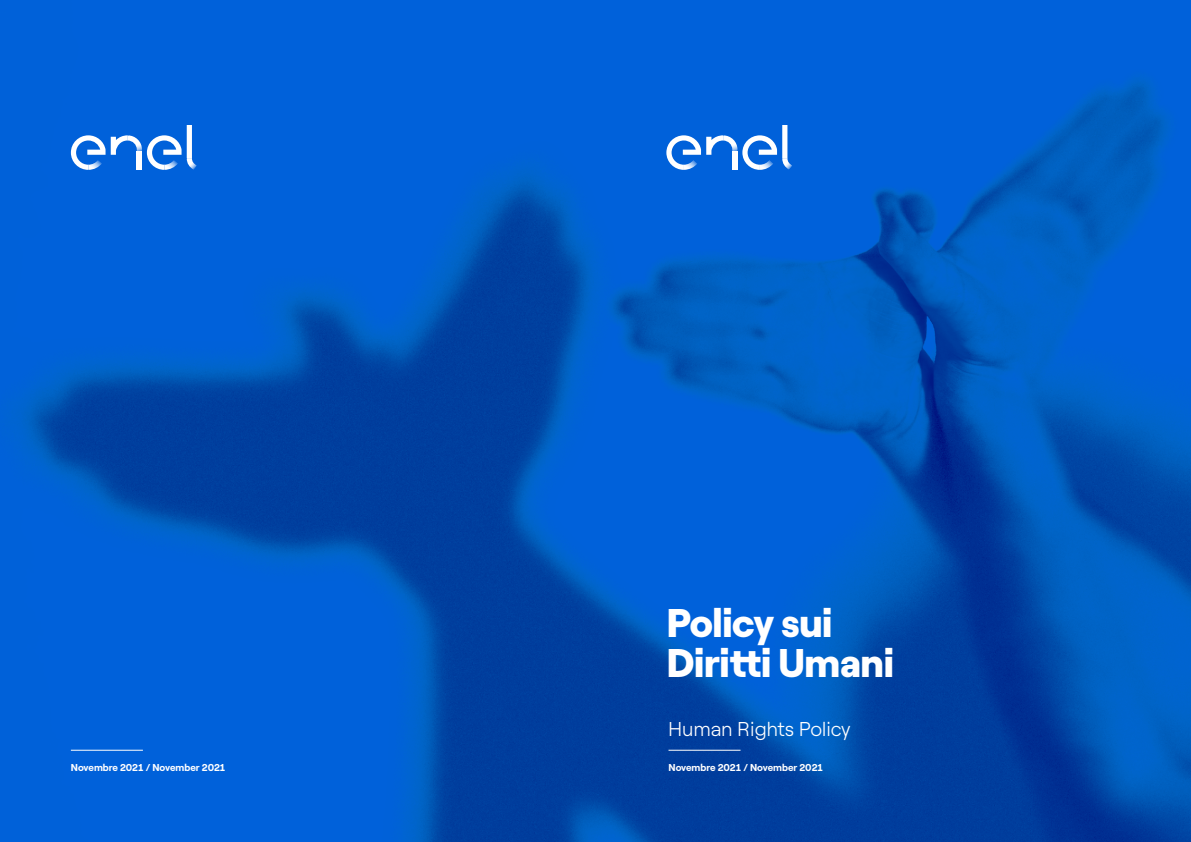
<style>
.page{position:relative;width:1191px;height:842px;background:#fff}
.page>*{position:absolute;margin:0;border:0;box-sizing:border-box;transform-origin:0 0}
.t1{font:900 40px/40px "Roobert ENEL";letter-spacing:-.01em;color:#fff}
.t2{font:300 20px "Roobert ENEL";color:#fff}
.t3{font:700 10px "Roobert ENEL";color:#fff}
</style>
<div class="page">
<img style="left:0;top:0;width:1191px;height:842px">
<svg style="left:666px;top:125px;width:126px;height:45px"></svg>
<hr style="left:668px;top:750px;width:72px;height:1px;background:#fff">
<hr style="left:71px;top:750px;width:72px;height:1px;background:#fff">
<svg style="left:187px;top:125px;width:10px;height:45px"></svg>
<svg style="left:71px;top:135px;width:110px;height:35px"></svg>
<h1 class="t1" style="left:666px;top:599px;width:229px">Policy sui<br>Diritti Umani</h1>
<h2 class="t2" style="left:668px;top:714px;width:184px">Human Rights Policy</h2>
<p class="t3" style="left:71px;top:760px;width:156px">Novembre 2021 / November 2021</p>
<p class="t3" style="left:668px;top:760px;width:156px">Novembre 2021 / November 2021</p>
</div>
